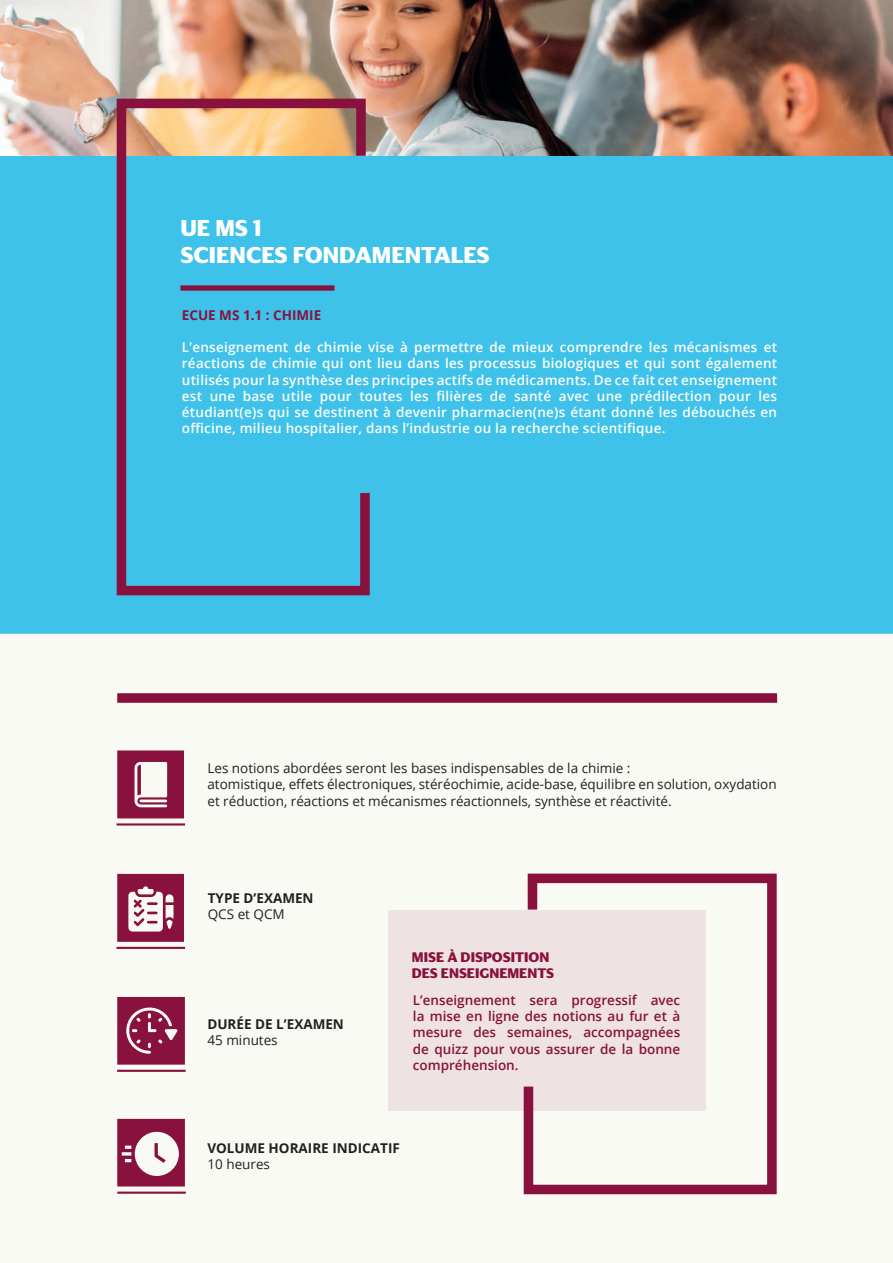
<style>
.page{position:relative;width:893px;height:1263px;background:#fff}
.page>*{position:absolute;margin:0;border:0;box-sizing:border-box;transform-origin:0 0}
.t1{font:700 22.2px/26.7px "Darby Sans Universite Paris";color:#fff}
.t2{font:600 13.5px/16.2px "Open Sans";letter-spacing:.02em;color:#fff;text-align:justify}
.t3{font:13.5px/16.2px "Open Sans";color:#231f20}
.t4{font:600 13.5px/16.2px "Open Sans";color:#89113d;text-align:justify}
.t5{font:700 13.5px "Open Sans";color:#231f20}
.t6{font:700 13.5px/16.2px "Darby Sans Universite Paris";color:#89113d}
.t7{font:700 13.5px "Open Sans";color:#89113d}
</style>
<div class="page">
<img style="left:0;top:0;width:893px;height:156px">
<div style="left:0;top:156px;width:893px;height:478px;background:#3fc2ea"></div>
<svg style="left:112px;top:94px;width:262px;height:502px"></svg>
<div style="left:180px;top:285px;width:154px;height:6px;background:#89113d"></div>
<div style="left:0;top:634px;width:893px;height:628px;background:#fafaf5"></div>
<hr style="left:892px;top:632px;width:1px;height:631px;background:#eceed7">
<div style="left:117px;top:693px;width:660px;height:10px;background:#89113d"></div>
<hr style="left:116px;top:823px;width:69px;height:2px;background:#89113d">
<hr style="left:116px;top:947px;width:69px;height:2px;background:#89113d">
<hr style="left:117px;top:1191px;width:69px;height:3px;background:#89113d">
<hr style="left:117px;top:1070px;width:69px;height:2px;background:#89113d">
<svg style="left:117px;top:1119px;width:68px;height:67px"></svg>
<svg style="left:117px;top:997px;width:68px;height:67px;background:#962c52"></svg>
<div style="left:388px;top:910px;width:318px;height:200px;background:#eee3e2"></div>
<svg style="left:519px;top:873px;width:258px;height:322px"></svg>
<svg style="left:117px;top:750px;width:67px;height:68px"></svg>
<svg style="left:117px;top:874px;width:67px;height:68px"></svg>
<h1 class="t1" style="left:180px;top:214px;width:311px">UE MS 1<br>SCIENCES FONDAMENTALES</h1>
<p class="t7" style="left:182px;top:305px;width:141px">ECUE MS 1.1 : CHIMIE</p>
<p class="t2" style="left:182px;top:339px;width:597px">L’enseignement de chimie vise à permettre de mieux comprendre les mécanismes et réactions de chimie qui ont lieu dans les processus biologiques et qui sont également utilisés pour la synthèse des principes actifs de médicaments. De ce fait cet enseignement est une base utile pour toutes les filières de santé avec une prédilection pour les étudiant(e)s qui se destinent à devenir pharmacien(ne)s étant donné les débouchés en officine, milieu hospitalier, dans l’industrie ou la recherche scientifique.</p>
<p class="t3" style="left:207px;top:760px;width:571px">Les notions abordées seront les bases indispensables de la chimie :<br>atomistique, effets électroniques, stéréochimie, acide-base, équilibre en solution, oxydation et réduction, réactions et mécanismes réactionnels, synthèse et réactivité.</p>
<p class="t5" style="left:208px;top:888px;width:107px">TYPE D’EXAMEN</p>
<p class="t3" style="left:208px;top:906px;width:79px">QCS et QCM</p>
<p class="t5" style="left:207px;top:1015px;width:138px">DURÉE DE L’EXAMEN</p>
<p class="t3" style="left:207px;top:1032px;width:72px">45 minutes</p>
<p class="t6" style="left:412px;top:948px;width:144px">MISE À DISPOSITION<br>DES ENSEIGNEMENTS</p>
<p class="t4" style="left:413px;top:992px;width:269px">L’enseignement sera progressif avec la mise en ligne des notions au fur et à mesure des semaines, accompagnées de quizz pour vous assurer de la bonne compréhension.</p>
<p class="t5" style="left:207px;top:1139px;width:194px">VOLUME HORAIRE INDICATIF</p>
<p class="t3" style="left:207px;top:1156px;width:64px">10 heures</p>
</div>
